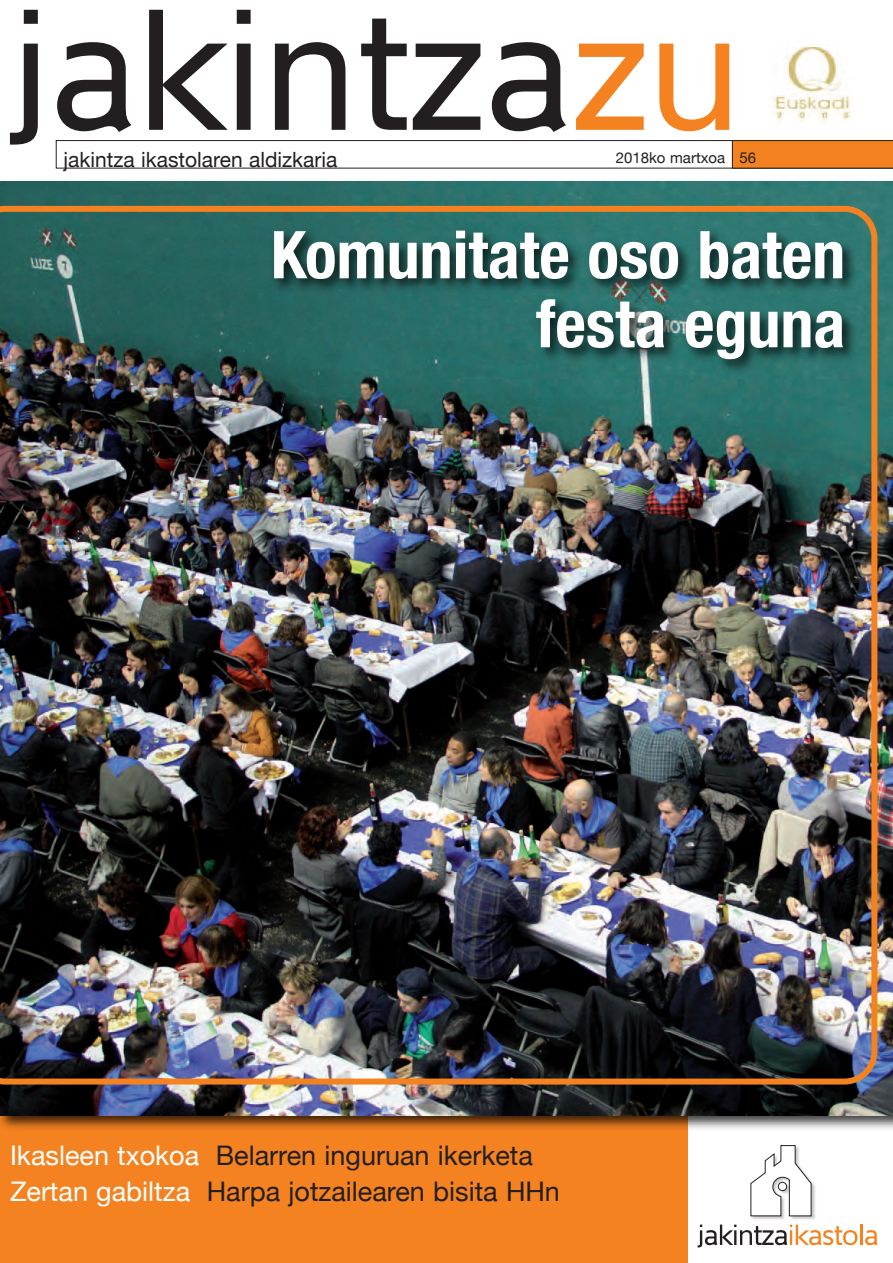
<style>
.page{position:relative;width:893px;height:1263px;background:#fff}
.page>*{position:absolute;margin:0;border:0;box-sizing:border-box;transform-origin:0 0}
.t1{font:700 condensed 66px/69px "Helvetica Neue";color:#fff;text-align:right}
.t2{font:27px/36px "Helvetica Neue";color:#231f20}
.t3{font:21px "Helvetica Neue";color:#231f20}
.t4{font:15px "Helvetica Neue";color:#231f20}
.s1{color:#fff}
</style>
<div class="page">
<svg style="left:10px;top:10px;width:28px;height:135px"></svg>
<svg style="left:57px;top:42px;width:74px;height:90px"></svg>
<svg style="left:149px;top:10px;width:79px;height:120px"></svg>
<svg style="left:237px;top:10px;width:14px;height:120px"></svg>
<svg style="left:275px;top:42px;width:70px;height:88px"></svg>
<svg style="left:361px;top:19px;width:46px;height:111px"></svg>
<svg style="left:413px;top:44px;width:67px;height:86px"></svg>
<svg style="left:492px;top:42px;width:74px;height:90px"></svg>
<svg style="left:576px;top:44px;width:68px;height:86px"></svg>
<svg style="left:659px;top:44px;width:70px;height:87px"></svg>
<svg style="left:56px;top:140px;width:837px;height:28px"></svg>
<img style="left:750px;top:1180px;width:65px;height:40px">
<svg style="left:750px;top:1145px;width:61px;height:71px"></svg>
<svg style="left:697px;top:1224px;width:160px;height:23px"></svg>
<hr style="left:860px;top:1224px;width:2px;height:21px;background:#f58220">
<svg style="left:865px;top:1230px;width:13px;height:15px"></svg>
<div style="left:0;top:1110px;width:687px;height:153px;background:#f58220"></div>
<img style="left:772px;top:44px;width:79px;height:80px">
<img style="left:0;top:1116px;width:893px;height:19px">
<img style="left:0;top:181px;width:893px;height:935px">
<img style="left:0;top:206px;width:877px;height:878px">
<img style="left:179px;top:200px;width:714px;height:198px">
<p class="t3" style="left:64px;top:147px;width:275px">jakintza ikastolaren aldizkaria</p>
<p class="t4" style="left:616px;top:149px;width:142px">2018ko martxoa 56</p>
<h1 class="t1" style="left:271px;top:216px;width:576px">Komunitate oso baten festa eguna</h1>
<p class="t2" style="left:10px;top:1137px;width:551px"><span class="s1">Ikasleen txokoa</span> Belarren inguruan ikerketa<br><span class="s1">Zertan gabiltza</span> Harpa jotzailearen bisita HHn</p>
</div>
